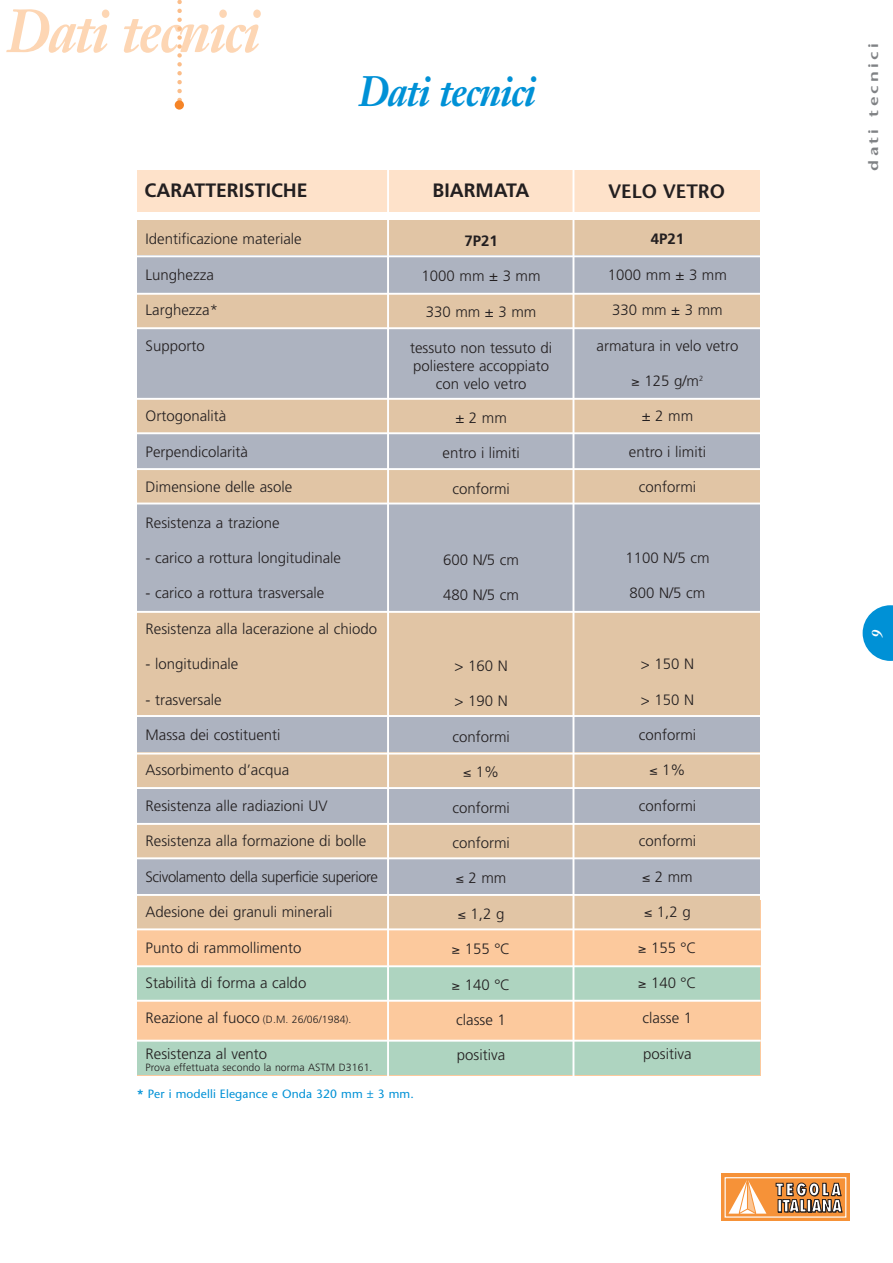
<style>
.page{position:relative;width:893px;height:1263px;background:#fff}
.page>*{position:absolute;margin:0;border:0;box-sizing:border-box;transform-origin:0 0}
.t1{font:italic 700 60px "Janson Text";letter-spacing:-.03em;color:#fdd6b4;scale:.9 1}
.t2{font:italic 700 42px "Janson Text";letter-spacing:-.03em;color:#0091d6;scale:.9 1}
.t3{font:700 19.35px "Frutiger";color:#231f20}
.t4{font:600 19.35px "Stone Sans";color:#231f20}
.t5{font:300 15px/18px "Frutiger";color:#231f20;text-align:center}
.t6{font:300 15px "Frutiger";letter-spacing:-.03em;color:#231f20}
.t7{font:700 15px "Frutiger";color:#231f20}
.t8{font:italic 700 15px "Janson Text";color:#fff}
.t9{font:600 13.5px "Stone Sans";letter-spacing:.19em;color:#808285;scale:1.3 1}
.t10{font:12px "Stone Sans";letter-spacing:.01em;color:#0091d6}
.t11{font:300 10.5px "Frutiger";letter-spacing:.01em;color:#231f20}
.s1{font-size:15px}
</style>
<div class="page">
<div style="left:137px;top:900px;width:624px;height:176px;background:#fcc99d"></div>
<svg style="left:721px;top:1174px;width:129px;height:47px;background:#f29542"></svg>
<div style="left:725px;top:1177px;width:121px;height:40px;border:1px solid #fff"></div>
<svg style="left:776px;top:1182px;width:66px;height:30px"></svg>
<svg style="left:728px;top:1176px;width:38px;height:38px"></svg>
<svg style="left:863px;top:605px;width:30px;height:56px"></svg>
<svg style="left:177px;top:1px;width:5px;height:100px"></svg>
<div style="left:175px;top:100px;width:9px;height:10px;background:#f58427;border-radius:50%"></div>
<div style="left:137px;top:254px;width:623px;height:644px;background:#adb3c0"></div>
<div style="left:137px;top:221px;width:623px;height:34px;background:#e1c5a5"></div>
<div style="left:137px;top:293px;width:623px;height:34px;background:#e1c5a5"></div>
<div style="left:137px;top:400px;width:623px;height:34px;background:#e1c5a5"></div>
<div style="left:137px;top:469px;width:623px;height:34px;background:#e1c5a5"></div>
<div style="left:137px;top:752px;width:623px;height:35px;background:#e1c5a5"></div>
<div style="left:137px;top:823px;width:623px;height:35px;background:#e1c5a5"></div>
<div style="left:137px;top:895px;width:623px;height:35px;background:#e1c5a5"></div>
<div style="left:137px;top:967px;width:623px;height:34px;background:#aed4c0"></div>
<div style="left:137px;top:1041px;width:623px;height:34px;background:#aed4c0"></div>
<div style="left:137px;top:612px;width:623px;height:104px;background:#e1c5a5"></div>
<div style="left:137px;top:170px;width:623px;height:41px;background:#fee2ca"></div>
<hr style="left:387px;top:166px;width:2px;height:963px;background:#fff">
<hr style="left:572px;top:164px;width:2px;height:937px;background:#fff">
<hr style="left:136px;top:255px;width:625px;height:2px;background:#fff">
<hr style="left:136px;top:293px;width:625px;height:2px;background:#fff">
<hr style="left:136px;top:327px;width:625px;height:2px;background:#fff">
<hr style="left:136px;top:398px;width:625px;height:2px;background:#fff">
<hr style="left:136px;top:432px;width:625px;height:2px;background:#fff">
<hr style="left:136px;top:468px;width:625px;height:2px;background:#fff">
<hr style="left:136px;top:502px;width:625px;height:2px;background:#fff">
<hr style="left:136px;top:611px;width:625px;height:2px;background:#fff">
<hr style="left:136px;top:715px;width:625px;height:2px;background:#fff">
<hr style="left:136px;top:753px;width:625px;height:1px;background:#fff">
<hr style="left:136px;top:787px;width:625px;height:2px;background:#fff">
<hr style="left:136px;top:823px;width:625px;height:2px;background:#fff">
<hr style="left:136px;top:857px;width:625px;height:2px;background:#fff">
<hr style="left:136px;top:894px;width:625px;height:2px;background:#fff">
<hr style="left:136px;top:928px;width:625px;height:2px;background:#fff">
<hr style="left:136px;top:965px;width:625px;height:2px;background:#fff">
<hr style="left:136px;top:1000px;width:625px;height:2px;background:#fff">
<hr style="left:136px;top:1040px;width:625px;height:2px;background:#fff">
<h1 class="t1" style="left:6px;top:9px;width:284px">Dati tecnici</h1>
<h2 class="t2" style="left:358px;top:75px;width:199px">Dati tecnici</h2>
<p class="t3" style="left:145px;top:183px;width:165px">CARATTERISTICHE</p>
<p class="t5" style="left:146px;top:231px;width:158px">Identificazione materiale</p>
<p class="t5" style="left:146px;top:267px;width:70px">Lunghezza</p>
<p class="t5" style="left:146px;top:302px;width:74px">Larghezza*</p>
<p class="t5" style="left:146px;top:338px;width:61px">Supporto</p>
<p class="t5" style="left:146px;top:408px;width:82px">Ortogonalità</p>
<p class="t5" style="left:146px;top:444px;width:104px">Perpendicolarità</p>
<p class="t5" style="left:146px;top:479px;width:148px">Dimensione delle asole</p>
<p class="t5" style="left:146px;top:515px;width:136px">Resistenza a trazione</p>
<p class="t5" style="left:146px;top:550px;width:197px">- carico a rottura longitudinale</p>
<p class="t5" style="left:146px;top:585px;width:180px">- carico a rottura trasversale</p>
<p class="t5" style="left:146px;top:621px;width:233px">Resistenza alla lacerazione al chiodo</p>
<p class="t5" style="left:146px;top:656px;width:94px">- longitudinale</p>
<p class="t5" style="left:146px;top:692px;width:78px">- trasversale</p>
<p class="t5" style="left:146px;top:727px;width:136px">Massa dei costituenti</p>
<p class="t5" style="left:146px;top:762px;width:145px">Assorbimento d’acqua</p>
<p class="t5" style="left:146px;top:798px;width:184px">Resistenza alle radiazioni UV</p>
<p class="t5" style="left:146px;top:833px;width:222px">Resistenza alla formazione di bolle</p>
<p class="t6" style="left:146px;top:870px;width:234px">Scivolamento della superficie superiore</p>
<p class="t5" style="left:146px;top:904px;width:189px">Adesione dei granuli minerali</p>
<p class="t5" style="left:146px;top:939px;width:157px">Punto di rammollimento</p>
<p class="t5" style="left:146px;top:975px;width:162px">Stabilità di forma a caldo</p>
<p class="t11" style="left:146px;top:1015px;width:208px"><span class="s1">Reazione al fuoco</span> (D.M. 26/06/1984).</p>
<p class="t5" style="left:146px;top:1046px;width:123px">Resistenza al vento</p>
<p class="t11" style="left:146px;top:1063px;width:229px">Prova effettuata secondo la norma ASTM D3161.</p>
<p class="t3" style="left:433px;top:183px;width:98px">BIARMATA</p>
<p class="t4" style="left:608px;top:184px;width:118px">VELO VETRO</p>
<p class="t7" style="left:464px;top:234px;width:35px">7P21</p>
<p class="t5" style="left:422px;top:268px;width:120px">1000 mm ± 3 mm</p>
<p class="t5" style="left:426px;top:303px;width:112px">330 mm ± 3 mm</p>
<p class="t5" style="left:410px;top:339px;width:144px">tessuto non tessuto di poliestere accoppiato con velo vetro</p>
<p class="t5" style="left:455px;top:410px;width:53px">± 2 mm</p>
<p class="t5" style="left:442px;top:445px;width:79px">entro i limiti</p>
<p class="t5" style="left:452px;top:481px;width:59px">conformi</p>
<p class="t5" style="left:443px;top:552px;width:77px">600 N/5 cm</p>
<p class="t5" style="left:443px;top:587px;width:77px">480 N/5 cm</p>
<p class="t5" style="left:454px;top:658px;width:55px">&gt; 160 N</p>
<p class="t5" style="left:454px;top:693px;width:55px">&gt; 190 N</p>
<p class="t5" style="left:452px;top:729px;width:59px">conformi</p>
<p class="t5" style="left:463px;top:764px;width:38px">≤ 1%</p>
<p class="t5" style="left:452px;top:799px;width:59px">conformi</p>
<p class="t5" style="left:452px;top:835px;width:59px">conformi</p>
<p class="t5" style="left:456px;top:870px;width:52px">≤ 2 mm</p>
<p class="t5" style="left:458px;top:906px;width:48px">≤ 1,2 g</p>
<p class="t5" style="left:452px;top:941px;width:60px">≥ 155 °C</p>
<p class="t5" style="left:452px;top:976px;width:60px">≥ 140 °C</p>
<p class="t5" style="left:456px;top:1012px;width:51px">classe 1</p>
<p class="t5" style="left:457px;top:1047px;width:50px">positiva</p>
<p class="t7" style="left:651px;top:233px;width:35px">4P21</p>
<p class="t5" style="left:608px;top:267px;width:120px">1000 mm ± 3 mm</p>
<p class="t5" style="left:612px;top:302px;width:112px">330 mm ± 3 mm</p>
<p class="t5" style="left:597px;top:338px;width:143px">armatura in velo vetro</p>
<p class="t5" style="left:632px;top:373px;width:73px">≥ 125 g/m<sup>2</sup></p>
<p class="t5" style="left:642px;top:408px;width:53px">± 2 mm</p>
<p class="t5" style="left:629px;top:444px;width:79px">entro i limiti</p>
<p class="t5" style="left:639px;top:479px;width:59px">conformi</p>
<p class="t5" style="left:625px;top:550px;width:86px">1100 N/5 cm</p>
<p class="t5" style="left:629px;top:585px;width:77px">800 N/5 cm</p>
<p class="t5" style="left:641px;top:656px;width:55px">&gt; 150 N</p>
<p class="t5" style="left:641px;top:692px;width:55px">&gt; 150 N</p>
<p class="t5" style="left:639px;top:727px;width:59px">conformi</p>
<p class="t5" style="left:649px;top:762px;width:38px">≤ 1%</p>
<p class="t5" style="left:639px;top:798px;width:59px">conformi</p>
<p class="t5" style="left:639px;top:833px;width:59px">conformi</p>
<p class="t5" style="left:642px;top:869px;width:52px">≤ 2 mm</p>
<p class="t5" style="left:644px;top:904px;width:48px">≤ 1,2 g</p>
<p class="t5" style="left:638px;top:939px;width:60px">≥ 155 °C</p>
<p class="t5" style="left:638px;top:975px;width:60px">≥ 140 °C</p>
<p class="t5" style="left:643px;top:1010px;width:51px">classe 1</p>
<p class="t5" style="left:643px;top:1046px;width:50px">positiva</p>
<p class="t10" style="left:137px;top:1089px;width:278px"><span class="s1">*</span> Per i modelli Elegance e Onda 320 mm ± 3 mm.</p>
<p class="t9" style="left:868px;top:171px;width:100px;rotate:-90deg">dati tecnici</p>
<p class="t8" style="left:871px;top:638px;width:10px;rotate:-90deg">9</p>
</div>
